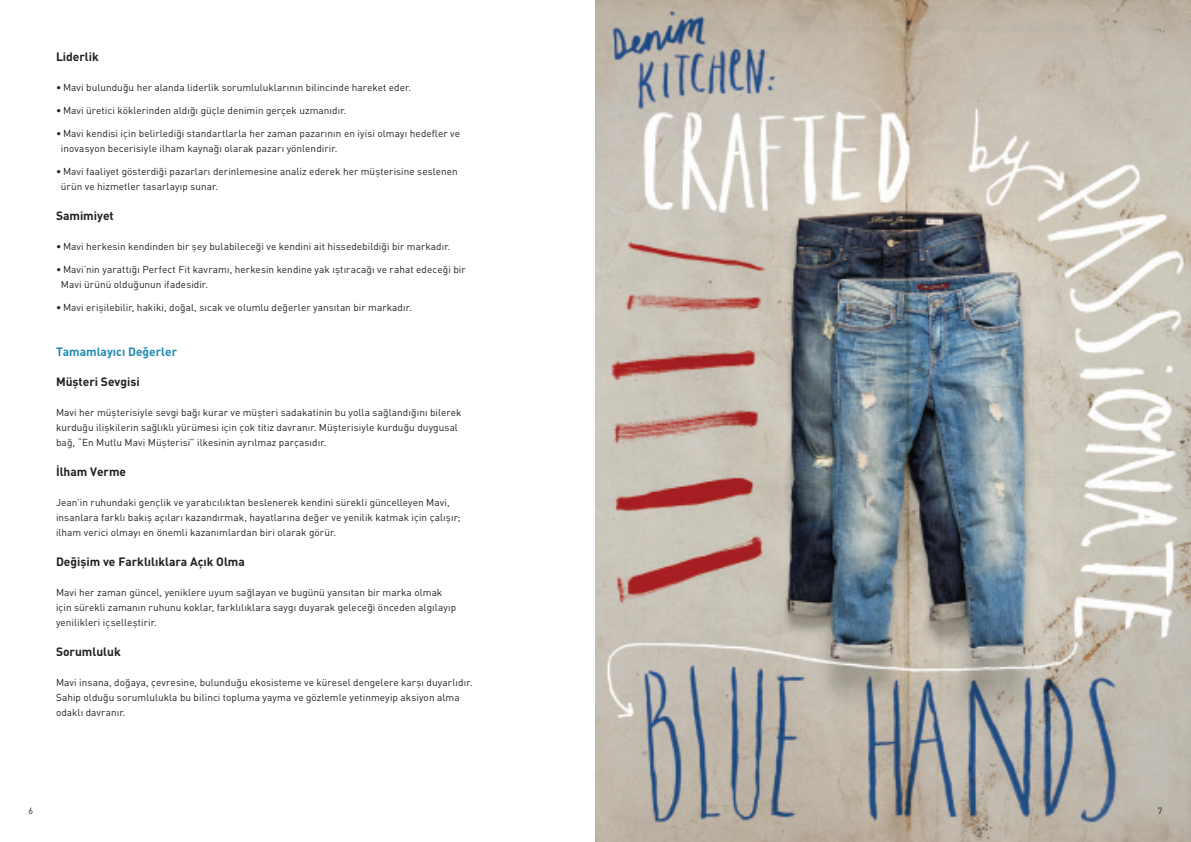
<style>
.page{position:relative;width:1191px;height:842px;background:#fff}
.page>*{position:absolute;margin:0;border:0;box-sizing:border-box;transform-origin:0 0}
.t1{font:700 12px "DIN Pro";color:#231f20}
.t2{font:700 12px "DIN Pro";color:#208bb0}
.t3{font:10px/15px "DIN Pro";letter-spacing:.005em;color:#231f20}
.t4{font:9px "DIN Pro";color:#231f20}
</style>
<div class="page">
<img style="left:595px;top:0;width:596px;height:842px">
<p class="t1" style="left:56px;top:48px;width:44px">Liderlik</p>
<p class="t3" style="left:56px;top:79px;width:357px">• Mavi bulunduğu her alanda liderlik sorumluluklarının bilincinde hareket eder.</p>
<p class="t3" style="left:56px;top:102px;width:292px">• Mavi üretici köklerinden aldığı güçle denimin gerçek uzmanıdır.</p>
<p class="t3" style="left:61px;top:125px;width:400px;text-indent:-5px">• Mavi kendisi için belirlediği standartlarla her zaman pazarının en iyisi olmayı hedefler ve inovasyon becerisiyle ilham kaynağı olarak pazarı yönlendirir.</p>
<p class="t3" style="left:61px;top:163px;width:398px;text-indent:-5px">• Mavi faaliyet gösterdiği pazarları derinlemesine analiz ederek her müşterisine seslenen ürün ve hizmetler tasarlayıp sunar.</p>
<p class="t1" style="left:56px;top:207px;width:59px">Samimiyet</p>
<p class="t3" style="left:56px;top:238px;width:396px">• Mavi herkesin kendinden bir şey bulabileceği ve kendini ait hissedebildiği bir markadır.</p>
<p class="t3" style="left:61px;top:261px;width:406px;text-indent:-5px">• Mavi’nin yarattığı Perfect Fit kavramı, herkesin kendine yak ıştıracağı ve rahat edeceği bir<br>Mavi ürünü olduğunun ifadesidir.</p>
<p class="t3" style="left:56px;top:299px;width:357px">• Mavi erişilebilir, hakiki, doğal, sıcak ve olumlu değerler yansıtan bir markadır.</p>
<p class="t2" style="left:56px;top:343px;width:123px">Tamamlayıcı Değerler</p>
<p class="t1" style="left:56px;top:373px;width:85px">Müşteri Sevgisi</p>
<p class="t3" style="left:56px;top:404px;width:407px">Mavi her müşterisiyle sevgi bağı kurar ve müşteri sadakatinin bu yolla sağlandığını bilerek kurduğu ilişkilerin sağlıklı yürümesi için çok titiz davranır. Müşterisiyle kurduğu duygusal bağ, “En Mutlu Mavi Müşterisi” ilkesinin ayrılmaz parçasıdır.</p>
<p class="t1" style="left:56px;top:463px;width:72px">İlham Verme</p>
<p class="t3" style="left:56px;top:494px;width:406px">Jean’in ruhundaki gençlik ve yaratıcılıktan beslenerek kendini sürekli güncelleyen Mavi, insanlara farklı bakış açıları kazandırmak, hayatlarına değer ve yenilik katmak için çalışır; ilham verici olmayı en önemli kazanımlardan biri olarak görür.</p>
<p class="t1" style="left:56px;top:553px;width:190px">Değişim ve Farklılıklara Açık Olma</p>
<p class="t3" style="left:56px;top:584px;width:401px">Mavi her zaman güncel, yeniklere uyum sağlayan ve bugünü yansıtan bir marka olmak için sürekli zamanın ruhunu koklar, farklılıklara saygı duyarak geleceği önceden algılayıp yenilikleri içselleştirir.</p>
<p class="t1" style="left:56px;top:643px;width:66px">Sorumluluk</p>
<p class="t3" style="left:56px;top:674px;width:418px">Mavi insana, doğaya, çevresine, bulunduğu ekosisteme ve küresel dengelere karşı duyarlıdır.<br>Sahip olduğu sorumlulukla bu bilinci topluma yayma ve gözlemle yetinmeyip aksiyon alma odaklı davranır.</p>
<p class="t4" style="left:28px;top:804px;width:6px">6</p>
<p class="t4" style="left:1158px;top:804px;width:6px">7</p>
</div>
